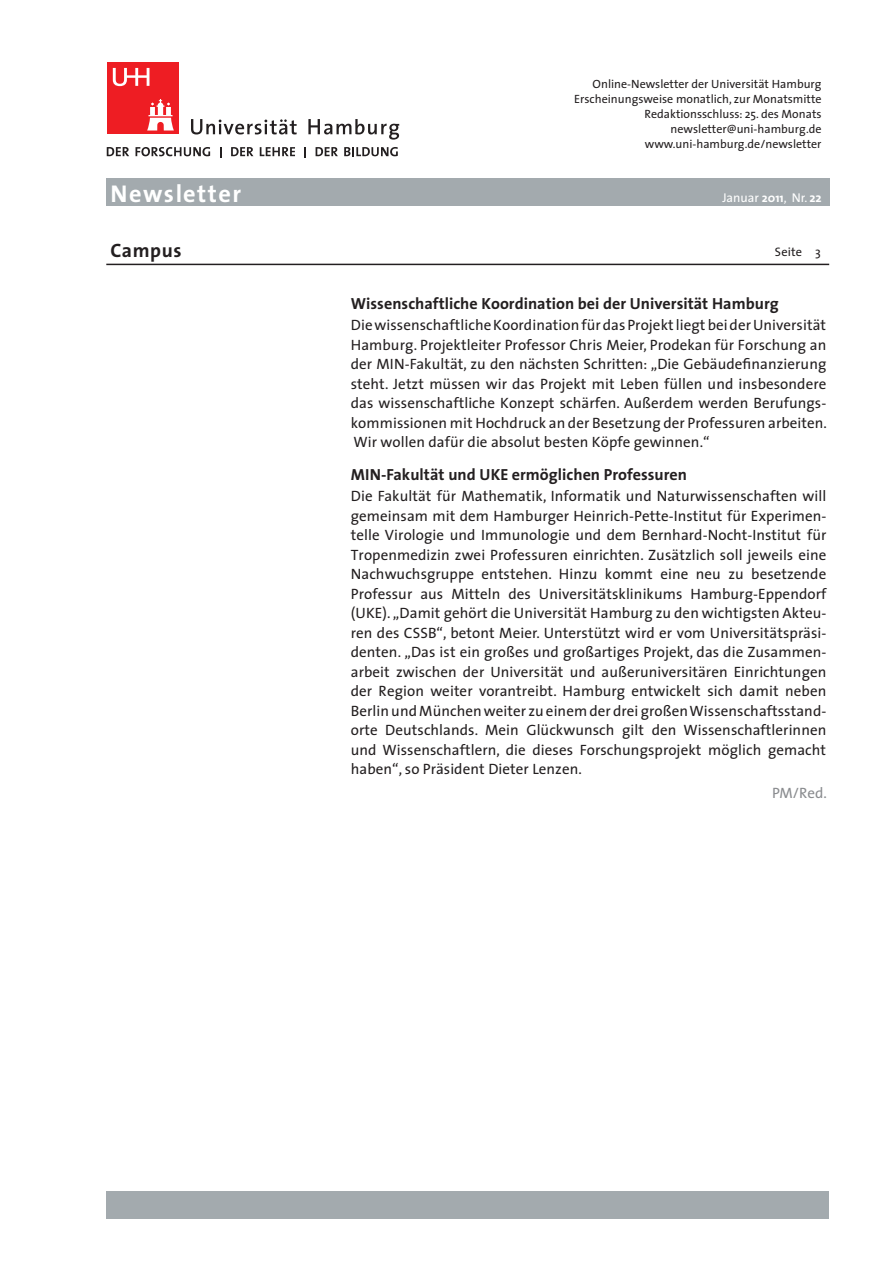
<style>
.page{position:relative;width:893px;height:1263px;background:#fff}
.page>*{position:absolute;margin:0;border:0;box-sizing:border-box;transform-origin:0 0}
.t1{font:700 24.3px "The Sans";letter-spacing:.06em;color:#fff}
.t2{font:700 19.5px "The Sans";letter-spacing:.03em;color:#231f20}
.t3{font:700 16.2px "The Sans";color:#231f20}
.t4{font:15px/19.5px "The Sans";letter-spacing:.005em;color:#231f20;text-align:justify}
.t5{font:15px "The Sans";color:#8a8c8f}
.t6{font:12.75px "The Sans";color:#fff}
.t7{font:12.3px "The Sans";letter-spacing:.01em;color:#231f20}
.t8{font:12px/15px "The Sans";color:#231f20;text-align:right}
.s1{font-weight:700;font-size:12.3px}
.s2{font-weight:700}
</style>
<div class="page">
<svg style="left:191px;top:119px;width:106px;height:15px"></svg>
<svg style="left:308px;top:119px;width:91px;height:21px"></svg>
<div style="left:107px;top:63px;width:72px;height:71px;background:#ee1d23"></div>
<svg style="left:147px;top:99px;width:27px;height:31px"></svg>
<svg style="left:113px;top:68px;width:36px;height:18px"></svg>
<svg style="left:107px;top:147px;width:22px;height:9px"></svg>
<svg style="left:136px;top:147px;width:74px;height:9px"></svg>
<svg style="left:231px;top:147px;width:22px;height:9px"></svg>
<svg style="left:260px;top:147px;width:35px;height:9px"></svg>
<svg style="left:316px;top:147px;width:22px;height:9px"></svg>
<svg style="left:344px;top:147px;width:54px;height:9px"></svg>
<div style="left:106px;top:179px;width:723px;height:27px;background:#a3aaae"></div>
<div style="left:106px;top:1191px;width:723px;height:27px;background:#a3aaae"></div>
<hr style="left:106px;top:264px;width:723px;height:1px;background:#231f20">
<p class="t8" style="left:574px;top:76px;width:249px">Online-Newsletter der Universität Hamburg Erscheinungsweise monatlich, zur Monatsmitte Redaktionsschluss: 25. des Monats newsletter@uni-hamburg.de www.uni-hamburg.de/newsletter</p>
<h1 class="t1" style="left:111px;top:173px;width:132px">Newsletter</h1>
<p class="t6" style="left:722px;top:187px;width:101px">Januar <span class="s1">2011</span>, Nr. <span class="s2">22</span></p>
<h2 class="t2" style="left:111px;top:234px;width:72px">Campus</h2>
<p class="t7" style="left:775px;top:242px;width:29px">Seite</p>
<p class="t3" style="left:351px;top:289px;width:429px">Wissenschaftliche Koordination bei der Universität Hamburg</p>
<p class="t4" style="left:351px;top:315px;width:478px">Die wissenschaftliche Koordination für das Projekt liegt bei der Universität Hamburg. Projektleiter Professor Chris Meier, Prodekan für Forschung an der MIN-Fakultät, zu den nächsten Schritten: „Die Gebäudefinanzierung steht. Jetzt müssen wir das Projekt mit Leben füllen und insbesondere das wissenschaftliche Konzept schärfen. Außerdem werden Berufungs&shy;kommissionen mit Hochdruck an der Besetzung der Professuren arbeiten.<br>Wir wollen dafür die absolut besten Köpfe gewinnen.“</p>
<p class="t3" style="left:351px;top:460px;width:338px">MIN- Fakultät und UKE ermöglichen Professuren</p>
<p class="t4" style="left:351px;top:486px;width:477px">Die Fakultät für Mathematik, Informatik und Naturwissenschaften will gemeinsam mit dem Hamburger Heinrich-Pette-Institut für Experimen&shy;telle Virologie und Immunologie und dem Bernhard-Nocht-Institut für Tropenmedizin zwei Professuren einrichten. Zusätzlich soll jeweils eine Nachwuchsgruppe entstehen. Hinzu kommt eine neu zu besetzende Professur aus Mitteln des Universitätsklinikums Hamburg-Eppendorf (UKE). „Damit gehört die Universität Hamburg zu den wichtigsten Akteu&shy;ren des CSSB“, betont Meier. Unterstützt wird er vom Universitätspräsi&shy;denten. „Das ist ein großes und großartiges Projekt, das die Zusammen&shy;arbeit zwischen der Universität und außeruniversitären Einrichtungen der Region weiter vorantreibt. Hamburg entwickelt sich damit neben Berlin und München weiter zu einem der drei großen Wissenschaftsstand&shy;orte Deutschlands. Mein Glückwunsch gilt den Wissenschaftlerinnen und Wissenschaftlern, die dieses Forschungsprojekt möglich gemacht haben“, so Präsident Dieter Lenzen.</p>
<p class="t5" style="left:772px;top:781px;width:56px">PM/Red.</p>
<p class="t7" style="left:815px;top:242px;width:7px">3</p>
</div>
